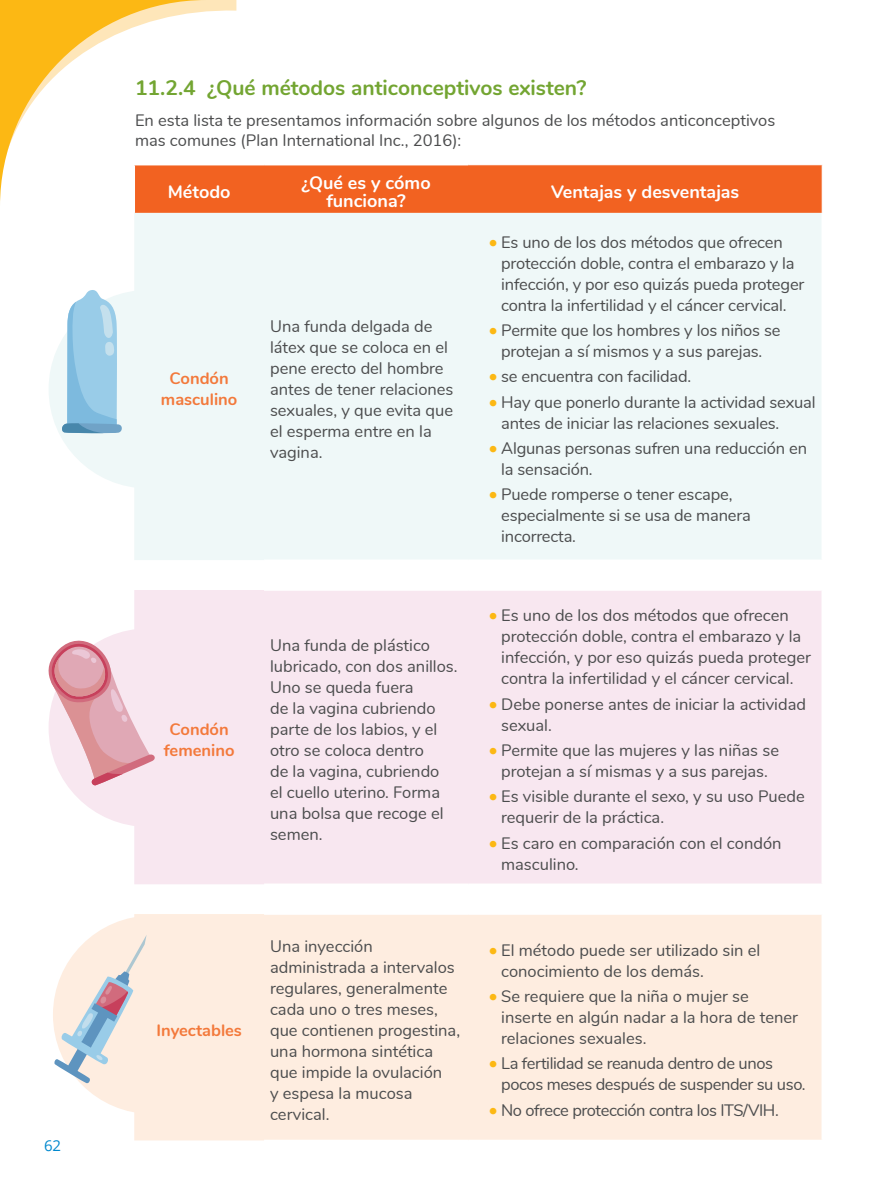
<style>
.page{position:relative;width:893px;height:1191px;background:#fff}
.page>*{position:absolute;margin:0;border:0;box-sizing:border-box;transform-origin:0 0}
.t1{font:700 21px "Nunito";color:#73a532}
.t2{font:700 18px/18px "Nunito";color:#fff;text-align:center}
.t3{font:16.5px/21px "Nunito";color:#4b4c4d}
.t4{font:16.5px/21px "Nunito";letter-spacing:-.025em;color:#4b4c4d}
.t5{font:700 16.5px/21px "Nunito";color:#f3793b;text-align:center}
.t6{font:15px "Open Sans";color:#0088ce}
.s1{font-weight:700;font-size:18px;color:#fcb814}
</style>
<div class="page">
<svg style="left:207px;top:0;width:29px;height:12px"></svg>
<svg style="left:0;top:0;width:207px;height:201px"></svg>
<div style="left:53px;top:915px;width:198px;height:199px;background:#feede0;border-radius:50%"></div>
<div style="left:49px;top:628px;width:198px;height:199px;background:#f8e7f0;border-radius:50%"></div>
<div style="left:49px;top:290px;width:198px;height:198px;background:#eff8f8;border-radius:50%"></div>
<div style="left:135px;top:165px;width:687px;height:48px;background:#f26221"></div>
<div style="left:134px;top:213px;width:687px;height:347px;background:#eff8f8"></div>
<div style="left:134px;top:590px;width:687px;height:294px;background:#f8e7f0"></div>
<div style="left:134px;top:914px;width:687px;height:226px;background:#feede0"></div>
<hr style="left:134px;top:164px;width:130px;height:1px;background:#fff">
<hr style="left:134px;top:165px;width:1px;height:48px;background:#fff">
<hr style="left:264px;top:559px;width:204px;height:2px;background:#fff">
<hr style="left:468px;top:559px;width:355px;height:2px;background:#fff">
<hr style="left:264px;top:589px;width:204px;height:2px;background:#fff">
<hr style="left:468px;top:589px;width:355px;height:2px;background:#fff">
<hr style="left:264px;top:883px;width:204px;height:2px;background:#fff">
<hr style="left:468px;top:883px;width:355px;height:2px;background:#fff">
<hr style="left:264px;top:1139px;width:204px;height:2px;background:#fff">
<hr style="left:468px;top:1139px;width:355px;height:2px;background:#fff">
<svg style="left:62px;top:290px;width:60px;height:144px"></svg>
<svg style="left:48px;top:627px;width:109px;height:159px"></svg>
<svg style="left:53px;top:934px;width:94px;height:150px"></svg>
<p class="t6" style="left:44px;top:1135px;width:19px">62</p>
<p class="t1" style="left:135px;top:72px;width:453px">11.2.4 ¿Qué métodos anticonceptivos existen?</p>
<p class="t3" style="left:135px;top:110px;width:642px;line-height:19.5px">En esta lista te presentamos información sobre algunos de los métodos anticonceptivos mas comunes (Plan International Inc., 2016):</p>
<p class="t2" style="left:168px;top:182px;width:64px">Método</p>
<p class="t2" style="left:302px;top:173px;width:131px">¿Qué es y cómo funciona?</p>
<p class="t2" style="left:551px;top:182px;width:190px">Ventajas y desventajas</p>
<p class="t5" style="left:161px;top:367px;width:78px">Condón masculino</p>
<p class="t5" style="left:164px;top:718px;width:72px">Condón femenino</p>
<p class="t5" style="left:156px;top:1018px;width:87px">Inyectables</p>
<p class="t3" style="left:270px;top:315px;width:185px">Una funda delgada de látex que se coloca en el pene erecto del hombre antes de tener relaciones sexuales, y que evita que el esperma entre en la vagina.</p>
<p class="t3" style="left:270px;top:634px;width:189px">Una funda de plástico lubricado, con dos anillos.<br>Uno se queda fuera<br>de la vagina cubriendo parte de los labios, y el otro se coloca dentro<br>de la vagina, cubriendo<br>el cuello uterino. Forma una bolsa que recoge el semen.</p>
<p class="t3" style="left:501px;top:231px;width:305px;text-indent:-13px"><span class="s1">•</span> Es uno de los dos métodos que ofrecen protección doble, contra el embarazo y la infección, y por eso quizás pueda proteger contra la infertilidad y el cáncer cervical.</p>
<p class="t3" style="left:488px;top:319px;width:294px;text-align:center"><span class="s1">•</span> Permite que los hombres y los niños se protejan a sí mismos y a sus parejas.</p>
<p class="t3" style="left:488px;top:365px;width:204px"><span class="s1">•</span> se encuentra con facilidad.</p>
<p class="t3" style="left:501px;top:390px;width:316px;text-indent:-13px"><span class="s1">•</span> Hay que ponerlo durante la actividad sexual antes de iniciar las relaciones sexuales.</p>
<p class="t3" style="left:501px;top:437px;width:307px;text-indent:-13px"><span class="s1">•</span> Algunas personas sufren una reducción en la sensación.</p>
<p class="t3" style="left:501px;top:483px;width:251px;text-indent:-13px"><span class="s1">•</span> Puede romperse o tener escape, especialmente si se usa de manera incorrecta.</p>
<p class="t3" style="left:501px;top:604px;width:311px;text-indent:-13px"><span class="s1">•</span> Es uno de los dos métodos que ofrecen protección doble, contra el embarazo y la infección, y por eso quizás pueda proteger contra la infertilidad y el cáncer cervical.</p>
<p class="t3" style="left:501px;top:692px;width:306px;text-indent:-13px"><span class="s1">•</span> Debe ponerse antes de iniciar la actividad sexual.</p>
<p class="t3" style="left:488px;top:739px;width:292px;text-align:center"><span class="s1">•</span> Permite que las mujeres y las niñas se protejan a sí mismas y a sus parejas.</p>
<p class="t3" style="left:501px;top:785px;width:305px;text-indent:-13px"><span class="s1">•</span> Es visible durante el sexo, y su uso Puede requerir de la práctica.</p>
<p class="t3" style="left:501px;top:831px;width:282px;text-indent:-13px"><span class="s1">•</span> Es caro en comparación con el condón masculino.</p>
<p class="t3" style="left:270px;top:934px;width:192px">Una inyección administrada a intervalos regulares, generalmente cada uno o tres meses, que contienen progestina, una hormona sintética que impide la ovulación<br>y espesa la mucosa cervical.</p>
<p class="t3" style="left:501px;top:938px;width:261px;text-indent:-13px"><span class="s1">•</span> El método puede ser utilizado sin el conocimiento de los demás.</p>
<p class="t3" style="left:501px;top:984px;width:298px;text-indent:-13px"><span class="s1">•</span> Se requiere que la niña o mujer se inserte en algún nadar a la hora de tener relaciones sexuales.</p>
<p class="t4" style="left:501px;top:1052px;width:306px;text-indent:-13px"><span class="s1">•</span> La fertilidad se reanuda dentro de unos pocos meses después de suspender su uso.</p>
<p class="t4" style="left:488px;top:1098px;width:292px"><span class="s1">•</span> No ofrece protección contra los ITS/VIH.</p>
</div>
